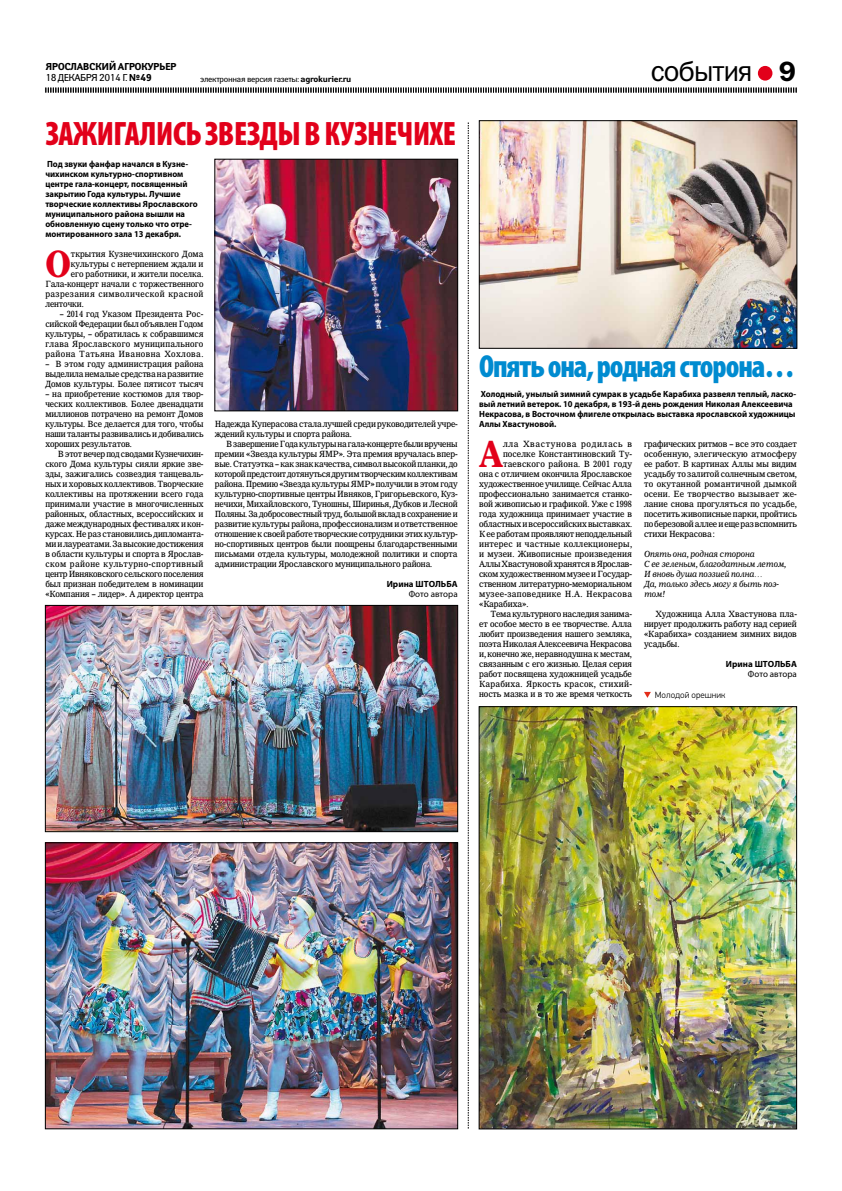
<style>
.page{position:relative;width:842px;height:1191px;background:#fff}
.page>*{position:absolute;margin:0;border:0;box-sizing:border-box;transform-origin:0 0}
.t1{font:700 38px "IZ Premium";color:#e2001a;scale:.95 1}
.t2{font:900 condensed 34px "Myriad Pro";letter-spacing:-.015em;color:#e2001a;scale:.95 1}
.t3{font:900 condensed 32px "Myriad Pro";letter-spacing:-.035em;color:#008bd0;scale:.95 1}
.t4{font:29px "Franklin Gothic Book C";letter-spacing:-.035em;color:#000}
.t5{font:28px "Franklin Gothic Demi C";color:#000}
.t6{font:700 10px/11px "Yanus C";letter-spacing:-.05em;color:#000}
.t7{font:9px/10px "IZ Premium";letter-spacing:-.01em;color:#000;text-align:justify;scale:.94 1}
.t8{font:9px/10px "IZ Premium";letter-spacing:-.01em;color:#000;text-align:justify;scale:.95 1}
.t9{font:700 9px/10px "Myriad Pro";color:#000;scale:.95 1}
.t10{font:italic 9px/10px "IZ Premium";letter-spacing:-.01em;color:#000;scale:.95 1}
.t11{font:9px "IZ Premium";letter-spacing:.03em;color:#000;scale:.95 1}
.t12{font:9px "IZ Premium";letter-spacing:.045em;color:#000;scale:.94 1}
.t13{font:9px "IZ Premium";letter-spacing:.035em;color:#000;scale:.95 1}
.t14{font:9px "IZ Premium";letter-spacing:.015em;color:#000;scale:.95 1}
.t15{font:9px "IZ Premium";letter-spacing:.025em;color:#000;scale:.95 1}
.t16{font:700 9px "Myriad Pro";color:#000}
.t17{font:9px "IZ Premium";letter-spacing:.07em;color:#000;scale:.95 1}
.t18{font:9px "Myriad Pro";color:#000}
.t19{font:300 9px "PF Din Text Pro";color:#000}
.t20{font:8.5px "Yanus C";letter-spacing:-.03em;color:#000}
.s1{font-weight:400}
.s2{font-weight:700}
</style>
<div class="page">
<div style="left:758px;top:66px;width:14px;height:15px;background:#e2001a;border-radius:50%"></div>
<svg style="left:45px;top:87px;width:752px;height:6px"></svg>
<svg style="left:644px;top:692px;width:7px;height:6px"></svg>
<svg style="left:468px;top:122px;width:1px;height:1006px"></svg>
<img style="left:47px;top:607px;width:409px;height:222px">
<div style="left:45px;top:605px;width:413px;height:226px;border:1px solid #000"></div>
<img style="left:47px;top:844px;width:409px;height:283px">
<div style="left:45px;top:842px;width:413px;height:287px;border:1px solid #000"></div>
<img style="left:217px;top:161px;width:239px;height:248px">
<div style="left:215px;top:159px;width:243px;height:252px;border:1px solid #000"></div>
<img style="left:481px;top:123px;width:314px;height:223px">
<div style="left:479px;top:121px;width:318px;height:227px;border:1px solid #000"></div>
<img style="left:481px;top:708px;width:314px;height:419px">
<div style="left:479px;top:706px;width:318px;height:423px;border:1px solid #000"></div>
<p class="t6" style="left:45px;top:61px;width:133px">Ярославский агрокурьер<br><span class="s1">18 ДЕКАБРЯ 2014 г.</span> №49</p>
<p class="t20" style="left:200px;top:73px;width:153px">электронная версия газеты: <span class="s2">agrokurier.ru</span></p>
<h2 class="t2" style="left:46px;top:114px;width:433px">Зажигались звезды в Кузнечихе</h2>
<p class="t9" style="left:45px;top:158px;width:162px">Под звуки фанфар начался в Кузне&shy;чихинском культурно-спортивном центре гала-концерт, посвященный закрытию Года культуры. Лучшие творческие коллективы Ярославского муниципального района вышли на обновленную сцену только что отре&shy;монтированного зала 13 декабря.</p>
<h1 class="t1" style="left:45px;top:241px;width:26px">О</h1>
<p class="t7" style="left:71px;top:249px;width:142px">ткрытия Кузнечихинского Дома</p>
<p class="t7" style="left:71px;top:259px;width:142px">культуры с нетерпением ждали и</p>
<p class="t7" style="left:71px;top:269px;width:142px">его работники, и жители поселка.</p>
<p class="t7" style="left:45px;top:279px;width:170px">Гала-концерт начали с торжественного</p>
<p class="t12" style="left:45px;top:288px;width:170px">разрезания символической красной</p>
<p class="t7" style="left:45px;top:299px;width:42px">ленточки.</p>
<p class="t7" style="left:45px;top:309px;width:170px;text-indent:14px">– 2014 год Указом Президента Рос&shy;сийской Федерации был объявлен Годом культуры, – обратилась к собравшимся глава Ярославского муниципального района Татьяна Ивановна Хохлова.</p>
<p class="t7" style="left:45px;top:359px;width:170px">– В этом году администрация района выделила немалые средства на развитие Домов культуры. Более пятисот тысяч</p>
<p class="t7" style="left:45px;top:389px;width:170px">– на приобретение костюмов для твор&shy;ческих коллективов. Более двенадцати миллионов потрачено на ремонт Домов культуры. Все делается для того, чтобы наши таланты развивались и добивались хороших результатов.</p>
<p class="t7" style="left:45px;top:449px;width:170px;text-indent:13px">В этот вечер под сводами Кузнечихин&shy;ского Дома культуры сияли яркие зве&shy;зды, зажигались созвездия танцеваль&shy;ных и хоровых коллективов. Творческие коллективы на протяжении всего года принимали участие в многочисленных районных, областных, всероссийских и даже международных фестивалях и кон&shy;курсах. Не раз становились дипломанта&shy;ми и лауреатами. За высокие достижения в области культуры и спорта в Ярослав&shy;ском районе культурно-спортивный центр Ивняковского сельского поселения был признан победителем в номинации «Компания – лидер». А директор центра</p>
<p class="t7" style="left:215px;top:419px;width:260px">Надежда Куперасова стала лучшей среди руководителей учре&shy;ждений культуры и спорта района.</p>
<p class="t7" style="left:215px;top:439px;width:260px;text-indent:11px">В завершение Года культуры на гала-концерте были вручены премии «Звезда культуры ЯМР». Эта премия вручалась впер&shy;вые. Статуэтка – как знак качества, символ высокой планки, до которой предстоит дотянуться другим творческим коллективам района. Премию «Звезда культуры ЯМР» получили в этом году культурно-спортивные центры Ивняков, Григорьевского, Куз&shy;нечихи, Михайловского, Туношны, Ширинья, Дубков и Лесной Поляны. За добросовестный труд, большой вклад в сохранение и развитие культуры района, профессионализм и ответственное отношение к своей работе творческие сотрудники этих культур&shy;но-спортивных центров были поощрены благодарственными письмами отдела культуры, молодежной политики и спорта администрации Ярославского муниципального района.</p>
<p class="t16" style="left:387px;top:578px;width:72px">Ирина ШТОЛЬБА</p>
<p class="t18" style="left:409px;top:588px;width:50px">Фото автора</p>
<h3 class="t4" style="left:651px;top:55px;width:103px">события</h3>
<h3 class="t5" style="left:779px;top:56px;width:19px">9</h3>
<h3 class="t3" style="left:479px;top:348px;width:334px">Опять она, родная сторона…</h3>
<p class="t9" style="left:479px;top:388px;width:335px">Холодный, унылый зимний сумрак в усадьбе Карабиха развеял теплый, ласко&shy;вый летний ветерок. 10 декабря, в 193-й день рождения Николая Алексеевича Некрасова, в Восточном флигеле открылась выставка ярославской художницы Аллы Хвастуновой.</p>
<h1 class="t1" style="left:479px;top:431px;width:27px">А</h1>
<p class="t17" style="left:503px;top:438px;width:137px">лла Хвастунова родилась в</p>
<p class="t8" style="left:644px;top:439px;width:162px">графических ритмов – все это создает особенную, элегическую атмосферу ее работ. В картинах Аллы мы видим усадьбу то залитой солнечным светом, то окутанной романтичной дымкой осени. Ее творчество вызывает же&shy;лание снова прогуляться по усадьбе, посетить живописные парки, пройтись по березовой аллее и еще раз вспомнить стихи Некрасова:</p>
<p class="t10" style="left:644px;top:548px;width:151px">Опять она, родная сторона<br>С ее зеленым, благодатным летом,<br>И вновь душа поэзией полна…<br>Да, только здесь могу я быть поэ&shy;том!</p>
<p class="t8" style="left:644px;top:609px;width:162px;text-indent:11px">Художница Алла Хвастунова пла&shy;нирует продолжить работу над серией «Карабиха» созданием зимних видов усадьбы.</p>
<p class="t16" style="left:726px;top:658px;width:72px">Ирина ШТОЛЬБА</p>
<p class="t18" style="left:748px;top:668px;width:50px">Фото автора</p>
<p class="t8" style="left:503px;top:449px;width:137px">поселке Константиновский Ту-</p>
<p class="t15" style="left:503px;top:458px;width:137px">таевского района. В 2001 году</p>
<p class="t8" style="left:479px;top:469px;width:162px">она с отличием окончила Ярославское</p>
<p class="t8" style="left:479px;top:479px;width:162px">художественное училище. Сейчас Алла</p>
<p class="t8" style="left:479px;top:489px;width:162px">профессионально занимается станко-</p>
<p class="t8" style="left:479px;top:499px;width:162px">вой живописью и графикой. Уже с 1998</p>
<p class="t8" style="left:479px;top:509px;width:162px">года художница принимает участие в</p>
<p class="t8" style="left:479px;top:519px;width:162px">областных и всероссийских выставках.</p>
<p class="t8" style="left:479px;top:529px;width:162px">К ее работам проявляют неподдельный</p>
<p class="t11" style="left:479px;top:538px;width:163px">интерес и частные коллекционеры,</p>
<p class="t14" style="left:479px;top:548px;width:162px">и музеи. Живописные произведения</p>
<p class="t8" style="left:479px;top:559px;width:162px">Аллы Хвастуновой хранятся в Ярослав-</p>
<p class="t8" style="left:479px;top:569px;width:162px">ском художественном музее и Государ-</p>
<p class="t8" style="left:479px;top:579px;width:162px">ственном литературно-мемориальном</p>
<p class="t13" style="left:479px;top:588px;width:163px">музее-заповеднике Н.А. Некрасова</p>
<p class="t8" style="left:479px;top:599px;width:53px">«Карабиха».</p>
<p class="t8" style="left:490px;top:609px;width:150px">Тема культурного наследия занима-</p>
<p class="t8" style="left:479px;top:619px;width:162px">ет особое место в ее творчестве. Алла</p>
<p class="t8" style="left:479px;top:629px;width:162px">любит произведения нашего земляка,</p>
<p class="t8" style="left:479px;top:639px;width:162px">поэта Николая Алексеевича Некрасова</p>
<p class="t8" style="left:479px;top:649px;width:162px">и, конечно же, неравнодушна к местам,</p>
<p class="t8" style="left:479px;top:659px;width:162px">связанным с его жизнью. Целая серия</p>
<p class="t8" style="left:479px;top:669px;width:162px">работ посвящена художницей усадьбе</p>
<p class="t11" style="left:479px;top:678px;width:162px">Карабиха. Яркость красок, стихий-</p>
<p class="t8" style="left:479px;top:689px;width:162px">ность мазка и в то же время четкость</p>
<p class="t19" style="left:655px;top:689px;width:72px">Молодой орешник</p>
</div>
